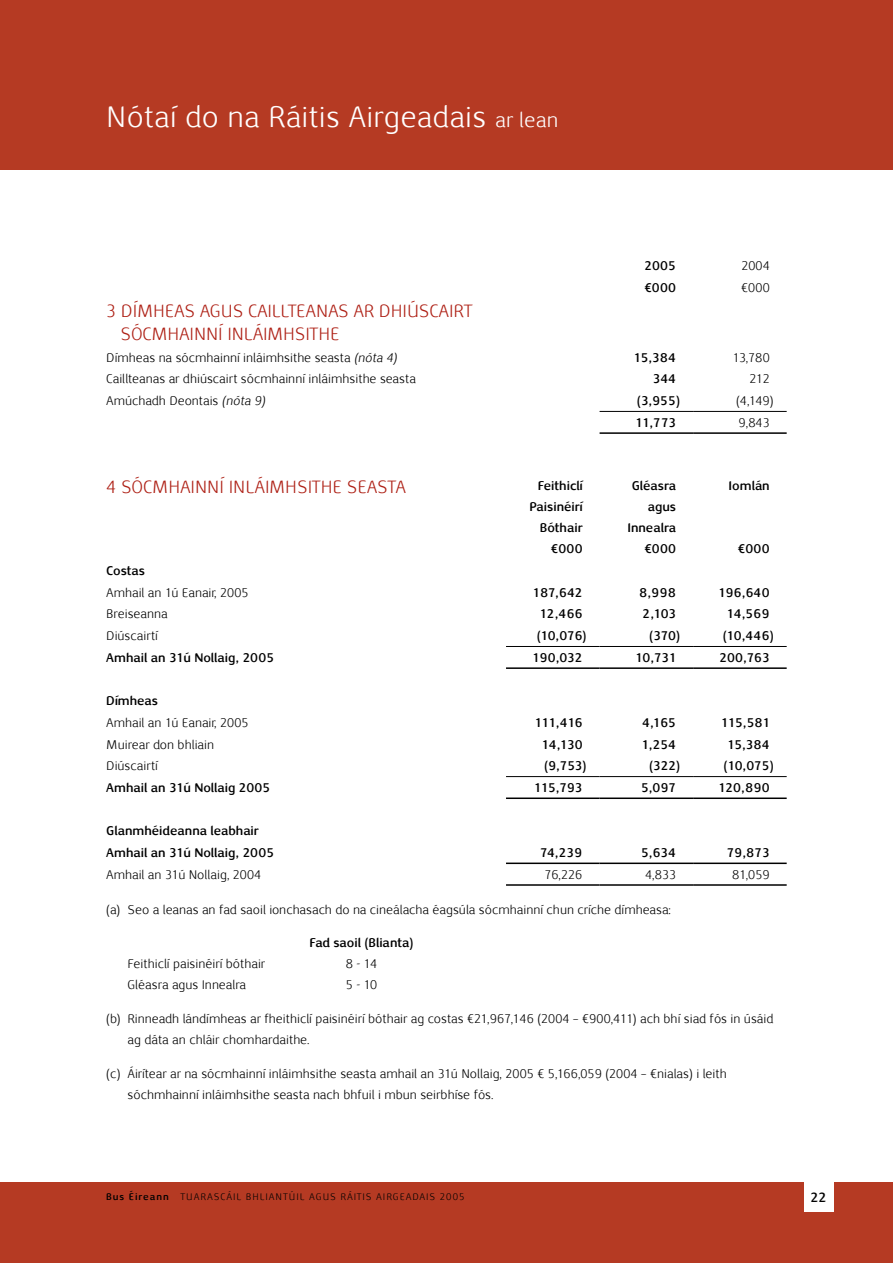
<style>
.page{position:relative;width:893px;height:1263px;background:#fff}
.page>*{position:absolute;margin:0;border:0;box-sizing:border-box;transform-origin:0 0}
.t1{font:30px "Nexus Sans";letter-spacing:.01em;color:#fff}
.t2{font:18px "Nexus Sans";color:#ae2015}
.t3{font:700 13.5px "Nexus Sans";color:#000}
.t4{font:12.75px/21px "Nexus Sans";color:#000}
.t5{font:700 12.75px/21px "Nexus Sans";color:#000;text-align:right}
.t6{font:9.75px "Nexus Sans";letter-spacing:.1em;color:#000}
.s1{font-size:21px}
.s2{font-style:italic}
.s3{font-weight:700}
</style>
<div class="page">
<div style="left:0;top:1182px;width:893px;height:81px;background:#b53a23"></div>
<div style="left:804px;top:1182px;width:29px;height:30px;background:#fff"></div>
<div style="left:0;top:0;width:893px;height:170px;background:#b53a23"></div>
<hr style="left:600px;top:411px;width:93px;height:1px;background:#000">
<hr style="left:693px;top:411px;width:94px;height:1px;background:#000">
<hr style="left:600px;top:432px;width:93px;height:2px;background:#000">
<hr style="left:693px;top:432px;width:94px;height:2px;background:#000">
<hr style="left:506px;top:646px;width:94px;height:1px;background:#000">
<hr style="left:600px;top:646px;width:93px;height:1px;background:#000">
<hr style="left:693px;top:646px;width:94px;height:1px;background:#000">
<hr style="left:506px;top:862px;width:94px;height:2px;background:#000">
<hr style="left:600px;top:862px;width:93px;height:2px;background:#000">
<hr style="left:693px;top:862px;width:94px;height:2px;background:#000">
<hr style="left:506px;top:776px;width:94px;height:1px;background:#000">
<hr style="left:600px;top:776px;width:93px;height:1px;background:#000">
<hr style="left:693px;top:776px;width:94px;height:1px;background:#000">
<hr style="left:506px;top:667px;width:94px;height:2px;background:#000">
<hr style="left:600px;top:667px;width:93px;height:2px;background:#000">
<hr style="left:693px;top:667px;width:94px;height:2px;background:#000">
<hr style="left:506px;top:797px;width:94px;height:2px;background:#000">
<hr style="left:600px;top:797px;width:93px;height:2px;background:#000">
<hr style="left:693px;top:797px;width:94px;height:2px;background:#000">
<hr style="left:506px;top:884px;width:94px;height:2px;background:#000">
<hr style="left:600px;top:884px;width:93px;height:2px;background:#000">
<hr style="left:693px;top:884px;width:94px;height:2px;background:#000">
<h1 class="t1" style="left:106px;top:99px;width:454px">Nótaí do na Ráitis Airgeadais <span class="s1">ar lean</span></h1>
<p class="t5" style="left:644px;top:255px;width:33px">2005</p>
<p class="t4" style="left:741px;top:256px;width:30px">2004</p>
<p class="t5" style="left:644px;top:277px;width:33px">€000</p>
<p class="t4" style="left:741px;top:277px;width:30px">€000</p>
<h2 class="t2" style="left:106px;top:301px;width:43px">3 DÍmheas</h2>
<h2 class="t2" style="left:200px;top:301px;width:12px">agus</h2>
<h2 class="t2" style="left:248px;top:301px;width:10px">caillteanas</h2>
<h2 class="t2" style="left:354px;top:301px;width:36px">ar dhiúscairt</h2>
<h2 class="t2" style="left:121px;top:323px;width:12px">sócmhainní</h2>
<h2 class="t2" style="left:227px;top:323px;width:11px">inláimhsithe</h2>
<p class="t4" style="left:106px;top:347px;width:292px">Dímheas na sócmhainní inláimhsithe seasta <span class="s2">(nóta 4)</span></p>
<p class="t5" style="left:634px;top:347px;width:44px">15,384</p>
<p class="t4" style="left:733px;top:347px;width:38px">13,780</p>
<p class="t4" style="left:106px;top:368px;width:311px">Caillteanas ar dhiúscairt sócmhainní inláimhsithe seasta</p>
<p class="t5" style="left:653px;top:368px;width:25px">344</p>
<p class="t4" style="left:749px;top:368px;width:22px">212</p>
<p class="t4" style="left:106px;top:390px;width:160px">Amúchadh Deontais <span class="s2">(nóta 9)</span></p>
<p class="t5" style="left:637px;top:390px;width:45px">(3,955)</p>
<p class="t4" style="left:736px;top:390px;width:39px">(4,149)</p>
<p class="t5" style="left:635px;top:412px;width:42px">11,773</p>
<p class="t4" style="left:738px;top:412px;width:33px">9,843</p>
<h2 class="t2" style="left:106px;top:476px;width:49px">4 sÓcmhainní</h2>
<h2 class="t2" style="left:229px;top:476px;width:11px">inláimhsithe</h2>
<h2 class="t2" style="left:347px;top:476px;width:11px">seasta</h2>
<p class="t5" style="left:529px;top:475px;width:55px">Feithiclí<br>Paisinéirí<br>Bóthair</p>
<p class="t5" style="left:628px;top:475px;width:50px">Gléasra agus<br>Innealra</p>
<p class="t5" style="left:729px;top:475px;width:43px">Iomlán</p>
<p class="t5" style="left:551px;top:538px;width:33px">€000</p>
<p class="t5" style="left:644px;top:538px;width:33px">€000</p>
<p class="t5" style="left:738px;top:538px;width:33px">€000</p>
<p class="t5" style="left:106px;top:560px;width:40px">Costas</p>
<p class="t4" style="left:106px;top:582px;width:144px">Amhail an 1ú Eanair, 2005</p>
<p class="t5" style="left:533px;top:582px;width:51px">187,642</p>
<p class="t5" style="left:639px;top:582px;width:39px">8,998</p>
<p class="t5" style="left:718px;top:582px;width:53px">196,640</p>
<p class="t4" style="left:106px;top:604px;width:63px">Breiseanna</p>
<p class="t5" style="left:540px;top:603px;width:44px">12,466</p>
<p class="t5" style="left:642px;top:603px;width:35px">2,103</p>
<p class="t5" style="left:727px;top:603px;width:44px">14,569</p>
<p class="t4" style="left:106px;top:625px;width:53px">Diúscairtí</p>
<p class="t5" style="left:537px;top:625px;width:51px">(10,076)</p>
<p class="t5" style="left:649px;top:625px;width:32px">(370)</p>
<p class="t5" style="left:723px;top:625px;width:52px">(10,446)</p>
<p class="t5" style="left:106px;top:647px;width:170px">Amhail an 31ú Nollaig, 2005</p>
<p class="t5" style="left:532px;top:647px;width:52px">190,032</p>
<p class="t5" style="left:636px;top:647px;width:42px">10,731</p>
<p class="t5" style="left:719px;top:647px;width:52px">200,763</p>
<p class="t5" style="left:106px;top:690px;width:53px">Dímheas</p>
<p class="t4" style="left:106px;top:712px;width:144px">Amhail an 1ú Eanair, 2005</p>
<p class="t5" style="left:535px;top:712px;width:49px">111,416</p>
<p class="t5" style="left:642px;top:712px;width:35px">4,165</p>
<p class="t5" style="left:721px;top:712px;width:50px">115,581</p>
<p class="t4" style="left:106px;top:734px;width:109px">Muirear don bhliain</p>
<p class="t5" style="left:542px;top:733px;width:42px">14,130</p>
<p class="t5" style="left:642px;top:733px;width:36px">1,254</p>
<p class="t5" style="left:727px;top:733px;width:44px">15,384</p>
<p class="t4" style="left:106px;top:755px;width:53px">Diúscairtí</p>
<p class="t5" style="left:544px;top:755px;width:44px">(9,753)</p>
<p class="t5" style="left:649px;top:755px;width:13px">(322</p>
<p class="t5" style="left:676px;top:755px;width:6px">)</p>
<p class="t5" style="left:724px;top:755px;width:52px">(10,075)</p>
<p class="t5" style="left:106px;top:777px;width:166px">Amhail an 31ú Nollaig 2005</p>
<p class="t5" style="left:534px;top:777px;width:50px">115,793</p>
<p class="t5" style="left:641px;top:777px;width:36px">5,097</p>
<p class="t5" style="left:719px;top:777px;width:53px">120,890</p>
<p class="t5" style="left:106px;top:820px;width:170px;line-height:21.8px;text-align:left">Glanmhéideanna leabhair<br>Amhail an 31ú Nollaig, 2005</p>
<p class="t5" style="left:540px;top:842px;width:44px">74,239</p>
<p class="t5" style="left:641px;top:842px;width:36px">5,634</p>
<p class="t5" style="left:727px;top:842px;width:45px">79,873</p>
<p class="t4" style="left:106px;top:864px;width:156px">Amhail an 31ú Nollaig, 2004</p>
<p class="t4" style="left:544px;top:864px;width:40px">76,226</p>
<p class="t4" style="left:645px;top:864px;width:32px">4,833</p>
<p class="t4" style="left:732px;top:864px;width:39px">81,059</p>
<p class="t4" style="left:106px;top:899px;width:566px">(a) Seo a leanas an fad saoil ionchasach do na cineálacha éagsúla sócmhainní chun críche dímheasa:</p>
<p class="t5" style="left:309px;top:932px;width:105px">Fad saoil (Blianta)</p>
<p class="t4" style="left:128px;top:953px;width:139px">Feithiclí paisinéirí bóthair</p>
<p class="t4" style="left:346px;top:953px;width:33px">8 - 14</p>
<p class="t4" style="left:128px;top:974px;width:120px">Gléasra agus Innealra</p>
<p class="t4" style="left:346px;top:974px;width:33px">5 - 10</p>
<p class="t4" style="left:128px;top:1008px;width:647px;text-indent:-21px">(b) Rinneadh lándímheas ar fheithiclí paisinéirí bóthair ag costas €21,967,146 (2004 – €900,411) ach bhí siad fós in úsáid ag dáta an chláir chomhardaithe.</p>
<p class="t4" style="left:128px;top:1063px;width:601px;text-indent:-21px">(c) Áirítear ar na sócmhainní inláimhsithe seasta amhail an 31ú Nollaig, 2005 € 5,166,059 (2004 – €nialas) i leith sóchmhainní inláimhsithe seasta nach bhfuil i mbun seirbhíse fós.</p>
<p class="t6" style="left:106px;top:1191px;width:360px"><span class="s3">Bus Éireann</span> TUARASCÁIL BHLIANTÚIL AGUS RÁITIS AIRGEADAIS 2005</p>
<p class="t3" style="left:810px;top:1188px;width:9px">22</p>
</div>
